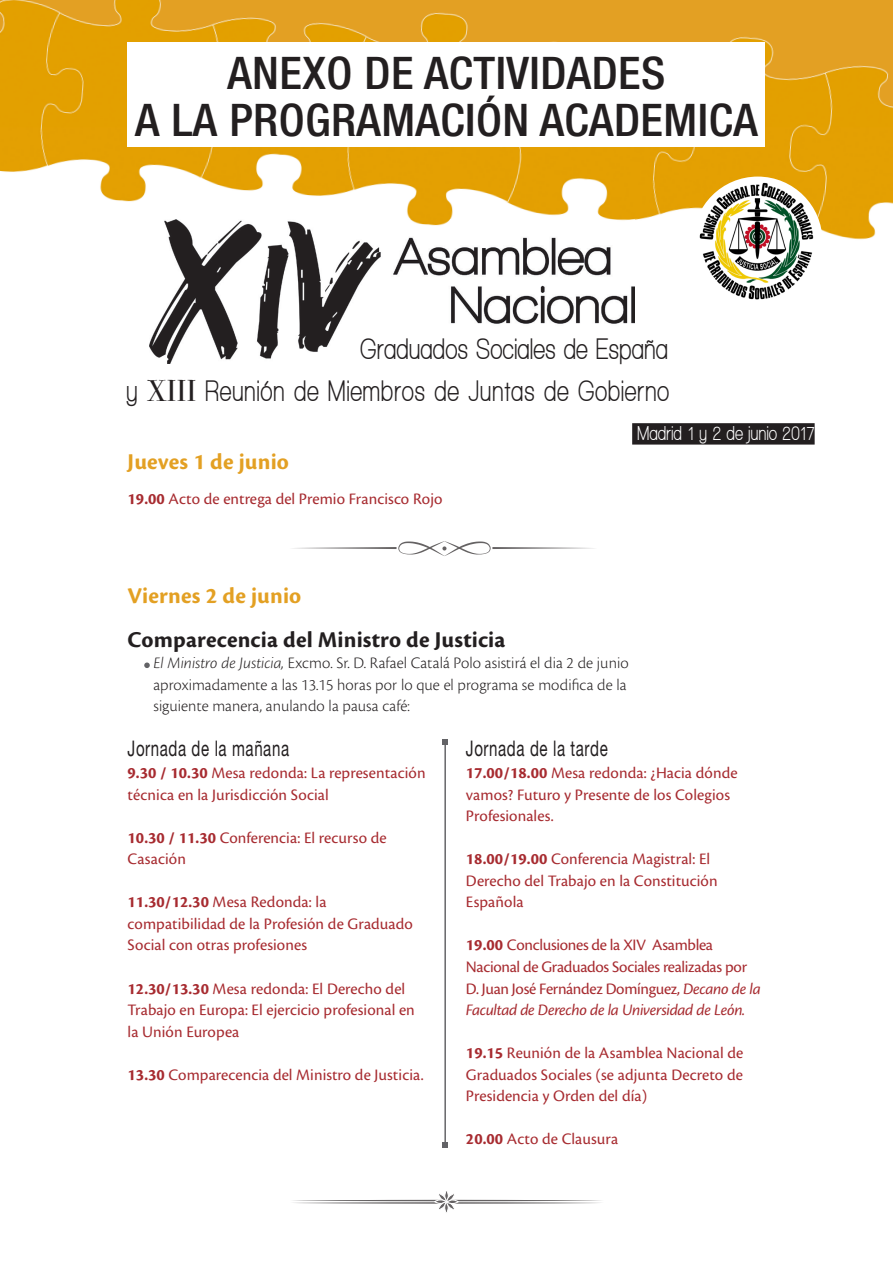
<style>
.page{position:relative;width:893px;height:1263px;background:#fff}
.page>*{position:absolute;margin:0;border:0;box-sizing:border-box;transform-origin:0 0}
.t1{font:500 condensed 45px/46.5px "Helvetica Neue";letter-spacing:.01em;color:#231f20;text-align:center;scale:1.04 1}
.t2{font:700 condensed 30px "Walkway";letter-spacing:.04em;color:#231f20}
.t3{font:700 condensed 30px "Walkway";letter-spacing:.02em;color:#231f20}
.t4{font:700 23.55px "Cronos Pro";letter-spacing:.005em;color:#231f20}
.t5{font:700 23.55px "Cronos Pro";letter-spacing:.01em;color:#e3a023}
.t6{font:21.6px "Helvetica Neue";letter-spacing:.04em;color:#231f20;scale:.7 1}
.t7{font:700 condensed 20.25px "Walkway";letter-spacing:.02em;color:#fff}
.t8{font:16.65px/21.6px "Cronos Pro";letter-spacing:.005em;color:#a72b30}
.List_Paragraph{font:300 16.65px/21.6px "Cronos Pro";letter-spacing:.005em;color:#231f20}
.t9{font:16.65px/21.6px "Cronos Pro";letter-spacing:-.02em;color:#a72b30}
.s1{font-family:"Bodoni Svty Two ITCTT";font-weight:400;font-stretch:normal}
.s2{font-weight:700}
.s3{font-style:italic}
</style>
<div class="page">
<img style="left:589px;top:0;width:304px;height:240px">
<img style="left:0;top:0;width:589px;height:219px">
<div style="left:128px;top:43px;width:637px;height:104px;background:#fff"></div>
<img style="left:693px;top:177px;width:129px;height:129px;border-radius:65px">
<img style="left:149px;top:219px;width:486px;height:144px">
<svg style="left:293px;top:1191px;width:308px;height:22px"></svg>
<svg style="left:144px;top:662px;width:6px;height:6px"></svg>
<svg style="left:293px;top:541px;width:301px;height:15px"></svg>
<hr style="left:444px;top:742px;width:2px;height:403px;background:#636366">
<svg style="left:442px;top:739px;width:6px;height:6px"></svg>
<svg style="left:442px;top:1142px;width:6px;height:6px"></svg>
<div style="left:632px;top:423px;width:183px;height:22px;background:#231f20"></div>
<p class="t1" style="left:135px;top:49px;width:600px">ANEXO DE ACTIVIDADES<br>A LA PROGRAMACIÓN ACADEMICA</p>
<p class="t3" style="left:360px;top:332px;width:309px">Graduados Sociales de España</p>
<p class="t2" style="left:127px;top:375px;width:544px">y <span class="s1">XIII</span> Reunión de Miembros de Juntas de Gobierno</p>
<p class="t5" style="left:128px;top:448px;width:163px">Jueves 1 de junio</p>
<p class="t8" style="left:128px;top:488px;width:316px"><span class="s2">19.00</span> Acto de entrega del Premio Francisco Rojo</p>
<p class="t7" style="left:638px;top:423px;width:179px">Madrid 1 y 2 de junio 2017</p>
<p class="t5" style="left:128px;top:582px;width:175px">Viernes 2 de junio</p>
<p class="t4" style="left:128px;top:626px;width:379px">Comparecencia del Ministro de Justicia</p>
<p class="List_Paragraph" style="left:154px;top:652px;width:477px"><span class="s3">El Ministro de Justicia,</span> Excmo. Sr. D. Rafael Catalá Polo asistirá el dia 2 de junio aproximadamente a las 13.15 horas por lo que el programa se modifica de la siguiente manera, anulando la pausa café:</p>
<p class="t6" style="left:128px;top:736px;width:232px">Jornada de la mañana</p>
<p class="t8" style="left:128px;top:762px;width:300px"><span class="s2">9.30 / 10.30</span> Mesa redonda: La representación técnica en la Jurisdicción Social</p>
<p class="t8" style="left:128px;top:827px;width:261px"><span class="s2">10.30 / 11.30</span> Conferencia: El recurso de<br>Casación</p>
<p class="t8" style="left:128px;top:891px;width:287px"><span class="s2">11.30/12.30</span> Mesa Redonda: la compatibilidad de la Profesión de Graduado<br>Social con otras profesiones</p>
<p class="t8" style="left:128px;top:977px;width:289px"><span class="s2">12.30/13.30</span> Mesa redonda: El Derecho del<br>Trabajo en Europa: El ejercicio profesional en la Unión Europea</p>
<p class="t8" style="left:128px;top:1064px;width:298px"><span class="s2">13.30</span> Comparecencia del Ministro de Justicia.</p>
<p class="t6" style="left:466px;top:736px;width:204px">Jornada de la tarde</p>
<p class="t8" style="left:466px;top:762px;width:273px"><span class="s2">17.00/18.00</span> Mesa redonda: ¿Hacia dónde vamos? Futuro y Presente de los Colegios<br>Profesionales.</p>
<p class="t8" style="left:466px;top:848px;width:253px"><span class="s2">18.00/19.00</span> Conferencia Magistral: El<br>Derecho del Trabajo en la Constitución<br>Española</p>
<p class="t9" style="left:466px;top:934px;width:296px"><span class="s2">19.00</span> Conclusiones de la XIV Asamblea Nacional de Graduados Sociales realizadas por D. Juan José Fernández Domínguez, <span class="s3">Decano de la Facultad de Derecho de la Universidad de León.</span></p>
<p class="t8" style="left:466px;top:1042px;width:279px;text-align:justify"><span class="s2">19.15</span> Reunión de la Asamblea Nacional de Graduados Sociales (se adjunta Decreto de Presidencia y Orden del día)</p>
<p class="t8" style="left:466px;top:1128px;width:154px"><span class="s2">20.00</span> Acto de Clausura</p>
</div>
